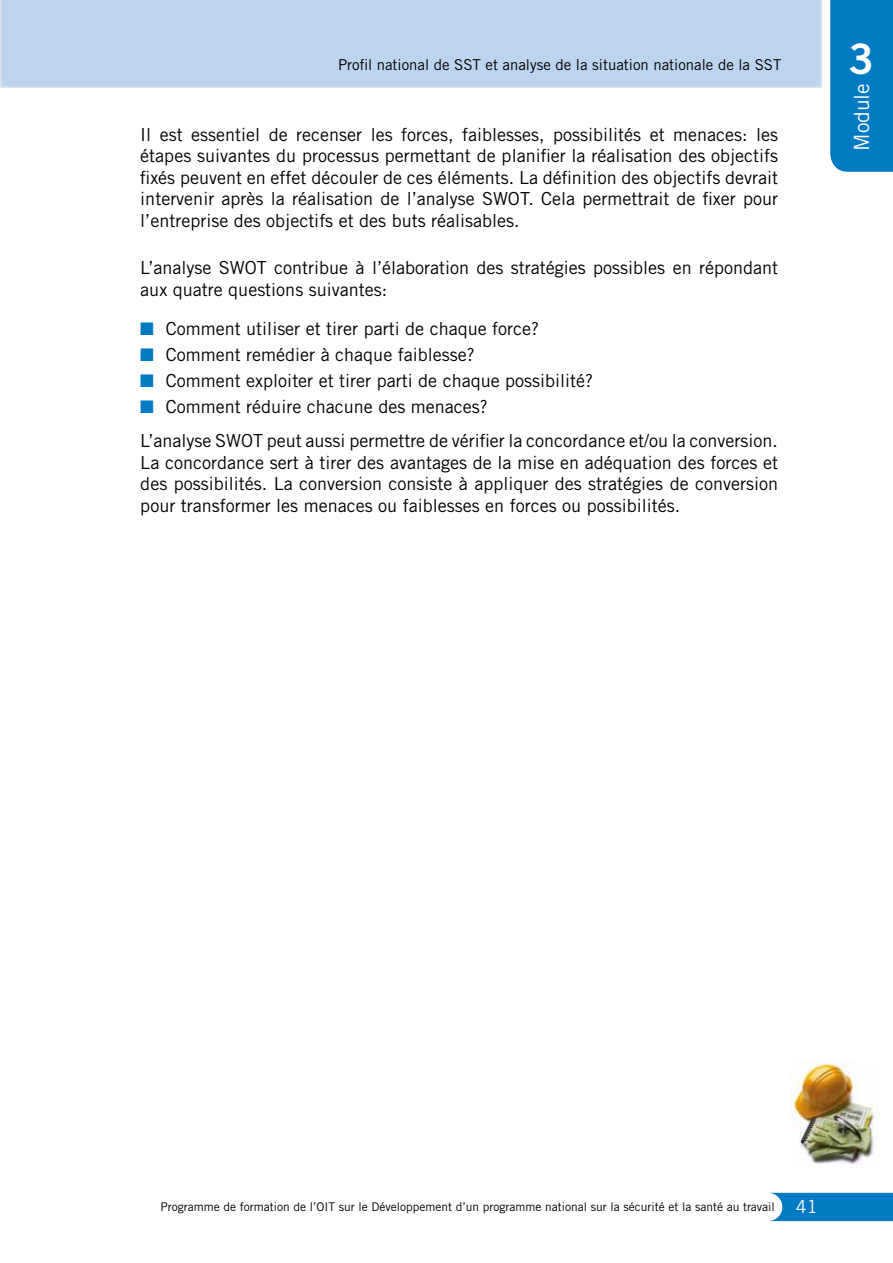
<style>
.page{position:relative;width:893px;height:1263px;background:#fff}
.page>*{position:absolute;margin:0;border:0;box-sizing:border-box;transform-origin:0 0}
.t1{font:42px "Trade Gothic LT Std Bd 2";color:#fff}
.t2{font:21px "Trade Gothic LT Std";color:#fff}
.t3{font:18px/21.6px "Trade Gothic LT Std";color:#000;text-align:justify}
.t4{font:18px "Trade Gothic LT Std";color:#fff}
.t5{font:15px "Trade Gothic LT Std";color:#000}
.t6{font:12px "Trade Gothic LT Std";color:#000}
.s1{font-family:"Dixieland Normal";color:#007ac2}
</style>
<div class="page">
<div style="left:0;top:0;width:822px;height:88px;background:#bcd4ef"></div>
<div style="left:830px;top:0;width:63px;height:172px;background:#007ac2"></div>
<svg style="left:770px;top:1193px;width:123px;height:28px;background:#1384c6"></svg>
<img style="left:791px;top:1061px;width:87px;height:104px">
<p class="t5" style="left:338px;top:56px;width:445px">Profil national de SST et analyse de la situation nationale de la SST</p>
<p class="t3" style="left:140px;top:123px;width:639px">Il est essentiel de recenser les forces, faiblesses, possibilités et menaces: les étapes suivantes du processus permettant de planifier la réalisation des objectifs fixés peuvent en effet découler de ces éléments. La définition des objectifs devrait intervenir après la réalisation de l’analyse SWOT. Cela permettrait de fixer pour l’entreprise des objectifs et des buts réalisables.</p>
<p class="t3" style="left:140px;top:257px;width:639px">L’analyse SWOT contribue à l’élaboration des stratégies possibles en répondant aux quatre questions suivantes:</p>
<p class="t3" style="left:140px;top:315px;width:454px;line-height:26.1px;text-align:left"><span class="s1">Q</span> Comment utiliser et tirer parti de chaque force?<br><span class="s1">Q</span> Comment remédier à chaque faiblesse?<br><span class="s1">Q</span> Comment exploiter et tirer parti de chaque possibilité?<br><span class="s1">Q</span> Comment réduire chacune des menaces?</p>
<p class="t3" style="left:140px;top:430px;width:639px">L’analyse SWOT peut aussi permettre de vérifier la concordance et/ou la conversion.<br>La concordance sert à tirer des avantages de la mise en adéquation des forces et des possibilités. La conversion consiste à appliquer des stratégies de conversion pour transformer les menaces ou faiblesses en forces ou possibilités.</p>
<h1 class="t1" style="left:848px;top:33px;width:27px">3</h1>
<p class="t2" style="left:849px;top:151px;width:69px;rotate:-90deg">Module</p>
<p class="t6" style="left:160px;top:1199px;width:616px">Programme de formation de l’OIT sur le Développement d’un programme national sur la sécurité et la santé au travail</p>
<p class="t4" style="left:796px;top:1196px;width:23px">41</p>
</div>
